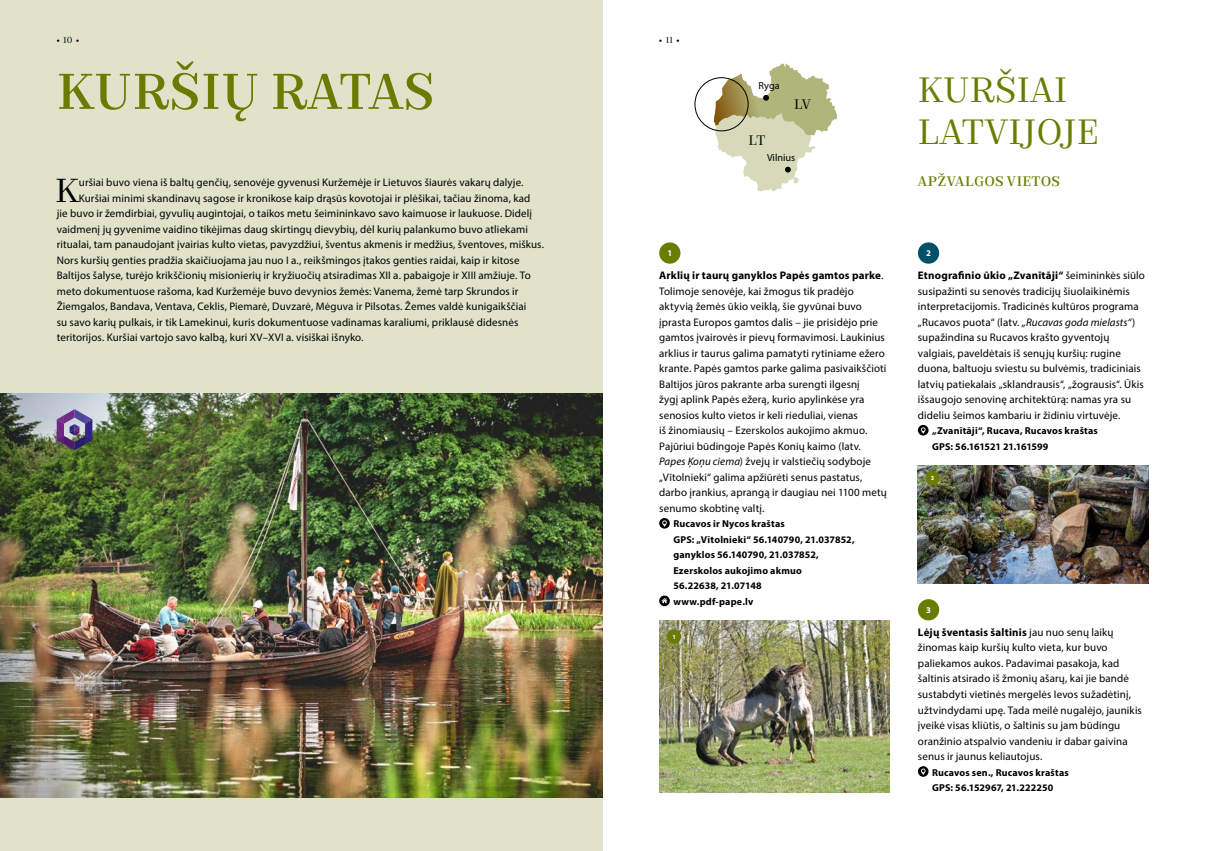
<style>
.page{position:relative;width:1205px;height:851px;background:#fff}
.page>*{position:absolute;margin:0;border:0;box-sizing:border-box;transform-origin:0 0}
.t1{font:600 50px "TT Pubs";color:#6a7c00}
.t2{font:500 35px/42px "TT Pubs";letter-spacing:.005em;color:#6a7c00}
.t3{font:500 33.12px "TT Pubs";color:#000}
.t4{font:600 13.75px "TT Pubs";letter-spacing:.015em;color:#6a7c00}
.t5{font:500 13.75px "TT Pubs";color:#000}
.t6{font:11px/15.5px "Myriad Pro";letter-spacing:.01em;color:#000}
.t7{font:10.25px "Myriad Pro";color:#000}
.t8{font:700 10px/15.5px "Myriad Pro";letter-spacing:.015em;color:#000}
.t9{font:700 8.75px "Myriad Pro";color:#000}
.t10{font:700 8.75px "Myriad Pro";color:#fff}
.t11{font:700 6.25px "Myriad Pro";color:#fff}
.s1{font-family:"TT Pubs";font-weight:500}
.s2{font-weight:700}
.s3{font-style:italic}
</style>
<div class="page">
<div style="left:0;top:0;width:602px;height:850px;background:#e0e3ca"></div>
<div style="left:659px;top:242px;width:21px;height:22px;background:#6a7c00;border-radius:50%"></div>
<svg style="left:659px;top:518px;width:11px;height:10px"></svg>
<svg style="left:659px;top:595px;width:11px;height:11px"></svg>
<div style="left:918px;top:242px;width:21px;height:22px;background:#00506c;border-radius:50%"></div>
<svg style="left:918px;top:425px;width:10px;height:10px"></svg>
<div style="left:918px;top:599px;width:21px;height:21px;background:#6a7c00;border-radius:50%"></div>
<svg style="left:918px;top:766px;width:10px;height:10px"></svg>
<svg style="left:714px;top:63px;width:123px;height:128px"></svg>
<img style="left:659px;top:620px;width:230px;height:172px">
<img style="left:0;top:393px;width:602px;height:404px">
<img style="left:918px;top:465px;width:230px;height:118px">
<div style="left:694px;top:77px;width:54px;height:54px;border:1px solid #000;border-radius:50%"></div>
<div style="left:667px;top:629px;width:14px;height:14px;background:#6a7c00;border-radius:50%"></div>
<div style="left:925px;top:471px;width:14px;height:14px;background:#6a7c00;border-radius:50%"></div>
<svg style="left:57px;top:409px;width:35px;height:41px"></svg>
<p class="t9" style="left:57px;top:34px;width:24px">• <span class="s1">10</span> •</p>
<p class="t9" style="left:659px;top:34px;width:22px">• <span class="s1">11</span> •</p>
<h1 class="t1" style="left:57px;top:58px;width:247px">KURŠIŲ RATAS</h1>
<h2 class="t2" style="left:918px;top:69px;width:183px">KURŠ IAI<br>LATVIJOJ E</h2>
<p class="t7" style="left:758px;top:79px;width:23px">Ryga</p>
<p class="t5" style="left:794px;top:95px;width:18px">LV</p>
<p class="t5" style="left:748px;top:131px;width:9px">LT</p>
<h3 class="t3" style="left:55px;top:168px;width:25px">K</h3>
<p class="t6" style="left:79px;top:174px;width:446px">uršiai buvo viena iš baltų genčių, senovėje gyvenusi Kuržemėje ir Lietuvos šiaurės vakarų dalyje.</p>
<p class="t6" style="left:79px;top:190px;width:453px">Kuršiai minimi skandinavų sagose ir kronikose kaip drąsūs kovotojai ir plėšikai, tačiau žinoma, kad</p>
<p class="t6" style="left:57px;top:205px;width:477px">jie buvo ir žemdirbiai, gyvulių augintojai, o taikos metu šeimininkavo savo kaimuose ir laukuose. Didelį</p>
<p class="t6" style="left:57px;top:221px;width:473px">vaidmenį jų gyvenime vaidino tikėjimas daug skirtingų dievybių, dėl kurių palankumo buvo atliekami</p>
<p class="t6" style="left:57px;top:236px;width:489px">ritualai, tam panaudojant įvairias kulto vietas, pavyzdžiui, šventus akmenis ir medžius, šventoves, miškus.</p>
<p class="t6" style="left:57px;top:252px;width:464px">Nors kuršių genties pradžia skaičiuojama jau nuo I a., reikšmingos įtakos genties raidai, kaip ir kitose</p>
<p class="t6" style="left:57px;top:267px;width:476px">Baltijos šalyse, turėjo krikščionių misionierių ir kryžiuočių atsiradimas XII a. pabaigoje ir XIII amžiuje. To</p>
<p class="t6" style="left:57px;top:283px;width:463px">meto dokumentuose rašoma, kad Kuržemėje buvo devynios žemės: Vanema, žemė tarp Skrundos ir</p>
<p class="t6" style="left:57px;top:298px;width:471px">Žiemgalos, Bandava, Ventava, Ceklis, Piemarė, Duvzarė, Mėguva ir Pilsotas. Žemes valdė kunigaikščiai</p>
<p class="t6" style="left:57px;top:314px;width:463px">su savo karių pulkais, ir tik Lamekinui, kuris dokumentuose vadinamas karaliumi, priklausė didesnės</p>
<p class="t6" style="left:57px;top:329px;width:308px">teritorijos. Kuršiai vartojo savo kalbą, kuri XV–XVI a. visiškai išnyko.</p>
<p class="t7" style="left:767px;top:152px;width:30px">Vilnius</p>
<p class="t10" style="left:667px;top:247px;width:6px">1</p>
<p class="t6" style="left:659px;top:267px;width:229px"><span class="s2">Arklių ir taurų ganyklos Papės gamtos parke</span>.<br>Tolimoje senovėje, kai žmogus tik pradėjo aktyvią žemės ūkio veiklą, šie gyvūnai buvo įprasta Europos gamtos dalis – jie prisidėjo prie gamtos įvairovės ir pievų formavimosi. Laukinius arklius ir taurus galima pamatyti rytiniame ežero krante. Papės gamtos parke galima pasivaikščioti Baltijos jūros pakrante arba surengti ilgesnį<br>žygį aplink Papės ežerą, kurio apylinkėse yra senosios kulto vietos ir keli rieduliai, vienas<br>iš žinomiausių – Ezerskolos aukojimo akmuo.<br>Pajūriui būdingoje Papės Konių kaimo (latv.<br><span class="s3">Papes Ķoņu ciema</span>) žvejų ir valstiečių sodyboje „Vītolnieki“ galima apžiūrėti senus pastatus, darbo įrankius, aprangą ir daugiau nei 1100 metų senumo skobtinę valtį.</p>
<p class="t8" style="left:673px;top:516px;width:183px">Rucavos ir Nycos kraštas<br>GPS: „Vītolnieki“ 56.140790, 21.037852, ganyklos 56.140790, 21.037852,<br>Ezerskolos aukojimo akmuo<br>56.22638, 21.07148<br>www.pdf-pape.lv</p>
<p class="t11" style="left:672px;top:632px;width:5px">1</p>
<p class="t4" style="left:918px;top:172px;width:144px">APŽVALGOS VIETOS</p>
<p class="t10" style="left:926px;top:247px;width:6px">2</p>
<p class="t6" style="left:918px;top:267px;width:228px"><span class="s2">Etnografinio ūkio „Zvanītāji“</span> šeimininkės siūlo susipažinti su senovės tradicijų šiuolaikinėmis interpretacijomis. Tradicinės kultūros programa „Rucavos puota“ (latv. <span class="s3">„Rucavas goda mielasts“</span>) supažindina su Rucavos krašto gyventojų valgiais, paveldėtais iš senųjų kuršių: rugine duona, baltuoju sviestu su bulvėmis, tradiciniais latvių patiekalais „sklandrausis“, „žograusis“. Ūkis išsaugojo senovinę architektūrą: namas yra su dideliu šeimos kambariu ir židiniu virtuvėje.</p>
<p class="t8" style="left:932px;top:423px;width:167px">„Zvanītāji“, Rucava, Rucavos kraštas<br>GPS: 56.161521 21.161599</p>
<p class="t11" style="left:931px;top:474px;width:5px">3</p>
<p class="t10" style="left:926px;top:604px;width:6px">3</p>
<p class="t6" style="left:918px;top:624px;width:226px"><span class="s2">Lėjų šventasis šaltinis</span> jau nuo senų laikų žinomas kaip kuršių kulto vieta, kur buvo paliekamos aukos. Padavimai pasakoja, kad šaltinis atsirado iš žmonių ašarų, kai jie bandė sustabdyti vietinės mergelės Ievos sužadėtinį, užtvindydami upę. Tada meilė nugalėjo, jaunikis įveikė visas kliūtis, o šaltinis su jam būdingu oranžinio atspalvio vandeniu ir dabar gaivina senus ir jaunus keliautojus.</p>
<p class="t8" style="left:932px;top:764px;width:138px">Rucavos sen., Rucavos kraštas<br>GPS: 56.152967, 21.222250</p>
</div>
